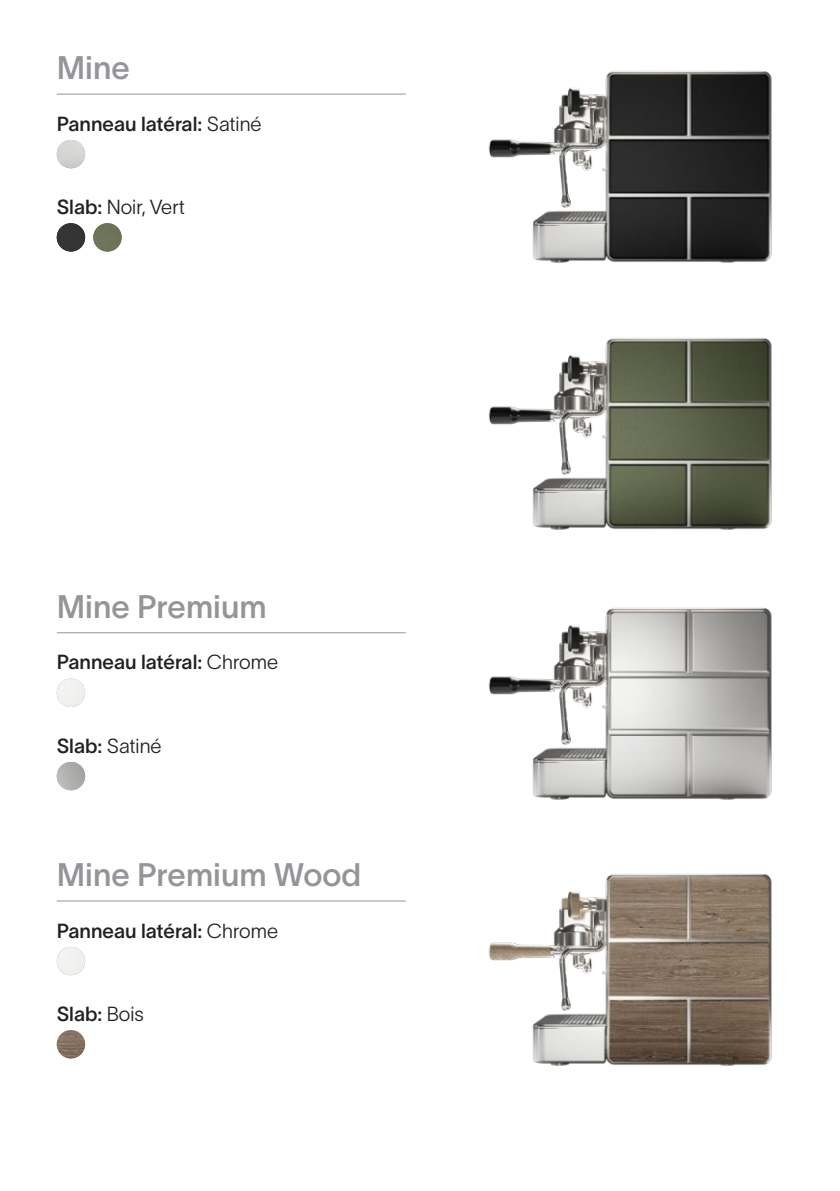
<style>
.page{position:relative;width:840px;height:1191px;background:#fff}
.page>*{position:absolute;margin:0;border:0;box-sizing:border-box;transform-origin:0 0}
.t1{font:32px "TWK Lausanne 500";color:#939598}
.t2{font:20px "TWK Lausanne 500";color:#231f20}
.t3{font:20px "TWK Lausanne 200";color:#231f20}
.s1{font-family:"TWK Lausanne 200"}
.s2{font-family:"TWK Lausanne 500"}
</style>
<div class="page">
<hr style="left:57px;top:632px;width:348px;height:1px;background:#939598">
<img style="left:57px;top:678px;width:28px;height:29px;border-radius:14px">
<hr style="left:57px;top:94px;width:348px;height:1px;background:#939598">
<img style="left:57px;top:140px;width:28px;height:28px;border-radius:14px">
<img style="left:57px;top:223px;width:28px;height:28px;border-radius:14px">
<img style="left:93px;top:223px;width:29px;height:28px;border-radius:14px">
<hr style="left:57px;top:900px;width:348px;height:1px;background:#939598">
<img style="left:57px;top:947px;width:28px;height:28px;border-radius:14px">
<img style="left:57px;top:1030px;width:28px;height:28px;border-radius:14px">
<img style="left:489px;top:607px;width:283px;height:193px">
<img style="left:489px;top:70px;width:283px;height:193px">
<img style="left:489px;top:873px;width:283px;height:193px">
<img style="left:489px;top:337px;width:283px;height:193px">
<h1 class="t1" style="left:57px;top:45px;width:75px">Mine</h1>
<p class="t2" style="left:57px;top:109px;width:206px">Panneau latéral: <span class="s1">Satiné</span></p>
<p class="t3" style="left:57px;top:193px;width:130px"><span class="s2">Slab:</span> Noir, Vert</p>
<h1 class="t1" style="left:57px;top:584px;width:211px">Mine Premium</h1>
<p class="t2" style="left:57px;top:648px;width:223px">Panneau latéral: <span class="s1">Chrome</span></p>
<p class="t3" style="left:57px;top:731px;width:106px"><span class="s2">Slab:</span> Satiné</p>
<h1 class="t1" style="left:57px;top:852px;width:306px">Mine Premium Wood</h1>
<p class="t2" style="left:57px;top:916px;width:223px">Panneau latéral: <span class="s1">Chrome</span></p>
<p class="t2" style="left:57px;top:999px;width:89px">Slab: <span class="s1">Bois</span></p>
</div>
